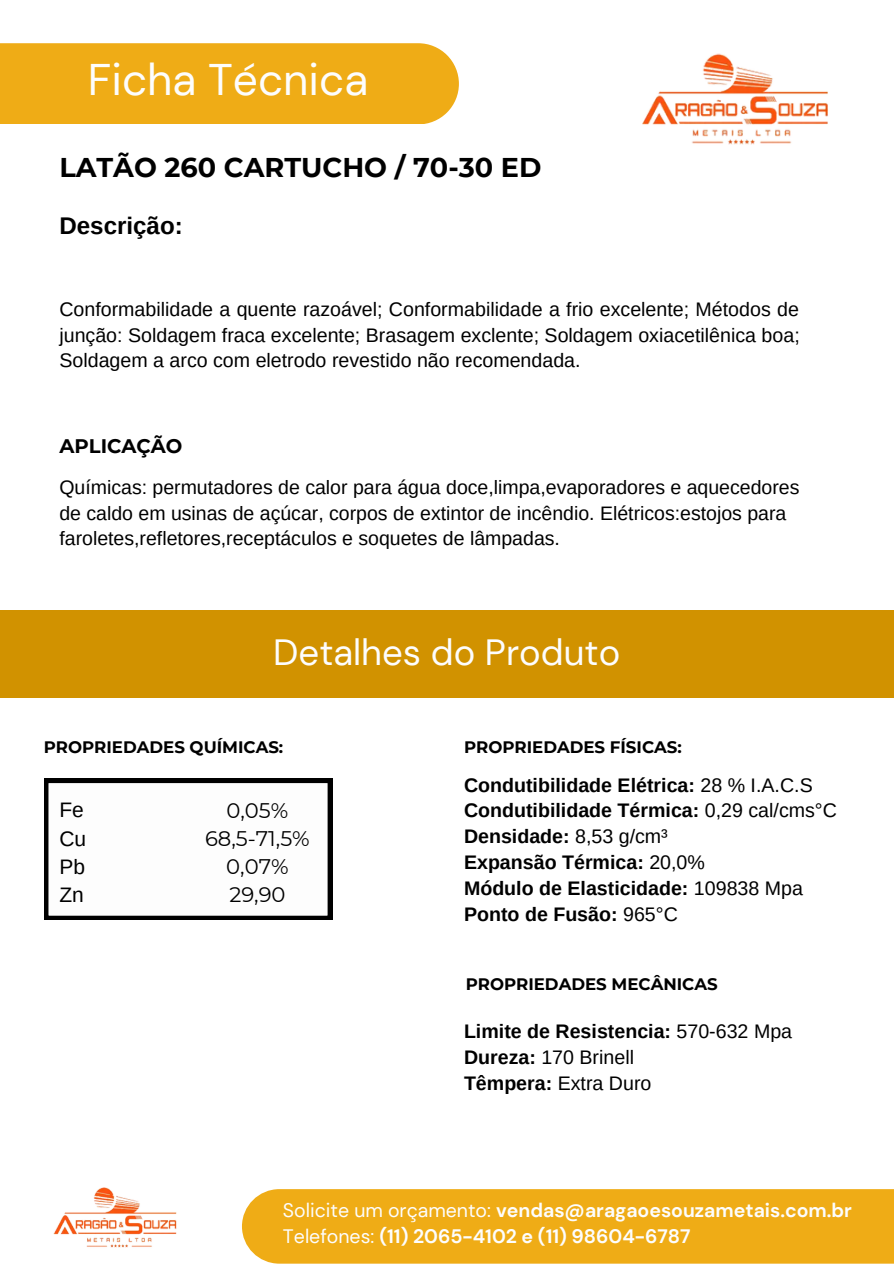
<style>
.page{position:relative;width:894px;height:1264px;background:#fff}
.page>*{position:absolute;margin:0;border:0;box-sizing:border-box;transform-origin:0 0}
.t1{font:44.25px "DM Sans";color:#fdfdfd}
.t2{font:36.45px "DM Sans";color:#fdfdfd}
.t3{font:700 27.15px "Montserrat";color:#000}
.t4{font:700 24.15px "Arimo";color:#000}
.t5{font:21.15px/28.2px "Montserrat";color:#000;text-align:center}
.t6{font:21px/28.2px "Arimo";color:#000;text-align:justify}
.t7{font:700 19.65px/26px "Arimo";color:#000}
.t8{font:19.65px/26px "Arimo";color:#000;text-align:justify}
.t9{font:700 19.65px "Montserrat";color:#000}
.t10{font:19.5px/26px "Arimo";color:#000}
.t11{font:700 19.5px/26px "DM Sans";color:#fdfdfd}
.t12{font:700 16.65px "Montserrat";color:#000}
.s1{font-weight:400}
</style>
<div class="page">
<img style="left:53px;top:1187px;width:124px;height:61px">
<img style="left:642px;top:53px;width:186px;height:92px">
<div style="left:0;top:43px;width:458px;height:81px;background:#efac16"></div>
<div style="left:39px;top:774px;width:297px;height:150px;border:9px solid #000"></div>
<div style="left:242px;top:1189px;width:651px;height:74px;background:#efac16"></div>
<div style="left:0;top:609px;width:893px;height:88px;background:#d19200"></div>
<h1 class="t1" style="left:88px;top:51px;width:282px">Ficha Técnica</h1>
<h3 class="t3" style="left:59px;top:151px;width:483px">LATÃO 260 CARTUCHO / 70-30 ED</h3>
<p class="t4" style="left:59px;top:212px;width:125px">Descrição:</p>
<p class="t8" style="left:59px;top:296px;width:741px">Conformabilidade a quente razoável; Conformabilidade a frio excelente; Métodos de junção: Soldagem fraca excelente; Brasagem exclente; Soldagem oxiacetilênica boa; Soldagem a arco com eletrodo revestido não recomendada.</p>
<p class="t9" style="left:59px;top:434px;width:124px">APLICAÇÃO</p>
<p class="t10" style="left:59px;top:474px;width:741px">Químicas: permutadores de calor para água doce,limpa,evaporadores e aquecedores de caldo em usinas de açúcar, corpos de extintor de incêndio. Elétricos:estojos para faroletes,refletores,receptáculos e soquetes de lâmpadas.</p>
<h2 class="t2" style="left:273px;top:629px;width:348px">Detalhes do Produto</h2>
<p class="t12" style="left:44px;top:737px;width:241px">PROPRIEDADES QUÍMICAS:</p>
<p class="t12" style="left:464px;top:737px;width:219px">PROPRIEDADES FÍSICAS:</p>
<p class="t6" style="left:59px;top:796px;width:28px">Fe Cu Pb Zn</p>
<p class="t5" style="left:205px;top:796px;width:106px">0,05%<br>68,5-71,5%<br>0,07%<br>29,90</p>
<p class="t7" style="left:464px;top:771px;width:374px">Condutibilidade Elétrica: <span class="s1">28 % I.A.C.S<br></span>Condutibilidade Térmica: <span class="s1">0,29 cal/cms°C<br></span>Densidade: <span class="s1">8,53 g/cm³<br></span>Expansão Térmica: <span class="s1">20,0%<br></span>Módulo de Elasticidade: <span class="s1">109838 Mpa<br></span>Ponto de Fusão: <span class="s1">965°C</span></p>
<p class="t12" style="left:465px;top:974px;width:253px">PROPRIEDADES MECÂNICAS</p>
<p class="t7" style="left:464px;top:1018px;width:329px">Limite de Resistencia: <span class="s1">570-632 Mpa<br></span>Dureza: <span class="s1">170 Brinell<br></span>Têmpera: <span class="s1">Extra Duro</span></p>
<p class="t11" style="left:283px;top:1197px;width:570px"><span class="s1">Solicite um orçamento:</span> vendas@aragaoesouzametais.com.br<br><span class="s1">Telefones:</span> (11) 2065-4102 e (11) 98604-6787</p>
</div>
